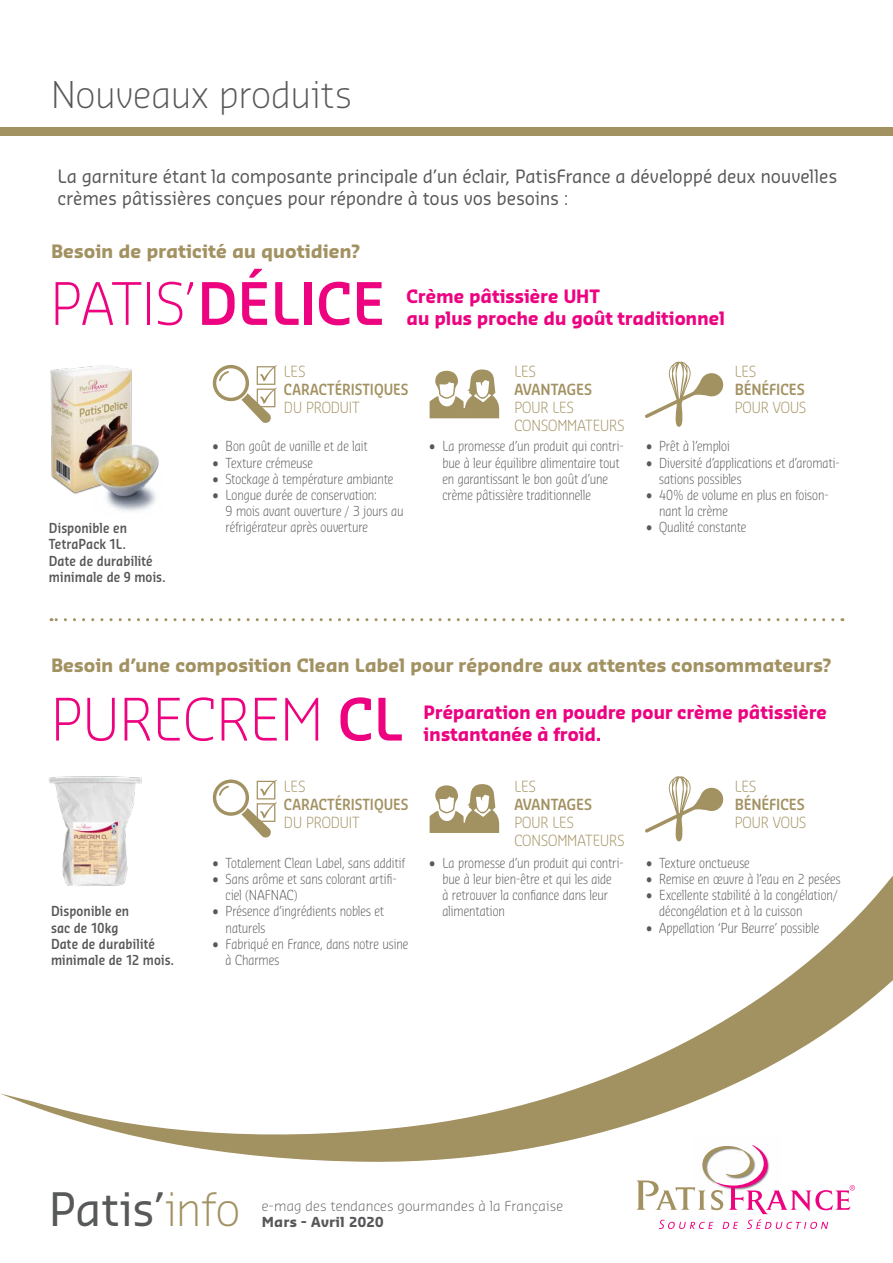
<style>
.page{position:relative;width:893px;height:1263px;background:#fff}
.page>*{position:absolute;margin:0;border:0;box-sizing:border-box;transform-origin:0 0}
.t1{font:300 57px "Sansa Pro";color:#ed0280;scale:.96 1}
.t2{font:45px "Sansa Std";letter-spacing:-.02em;color:#57585a}
.t3{font:300 36px "Sansa Std";color:#57585a}
.t4{font:18px/21.6px "Sansa Pro";letter-spacing:-.005em;color:#57585a}
.t5{font:700 18px/21.6px "Sansa Pro";letter-spacing:-.005em;color:#ed0280;scale:.96 1}
.t6{font:700 18px "Sansa Pro";letter-spacing:-.005em;color:#a29161}
.t7{font:300 15px/18px "Sansa Con Std";letter-spacing:-.005em;color:#a29161}
.t8{font:600 15px/18px "Sansa Con Std";color:#a29161;scale:.96 1}
.t9{font:300 13.5px/16.2px "Sansa Con Std";color:#57585a}
.t10{font:600 13.5px/16.2px "Sansa Con Std";letter-spacing:.01em;color:#57585a}
.t11{font:300 13.5px "Sansa Std";letter-spacing:.01em;color:#57585a}
.t12{font:300 13.5px "Sansa Con Std";color:#57585a;scale:.96 1}
.t13{font:700 13.5px "Sansa Std";letter-spacing:.02em;color:#57585a}
.s1{font-weight:600}
.s2{font-weight:300}
.s3{font-weight:300;color:#a29161}
</style>
<div class="page">
<svg style="left:636px;top:1163px;width:219px;height:66px"></svg>
<svg style="left:0;top:876px;width:893px;height:287px"></svg>
<svg style="left:51px;top:618px;width:782px;height:3px"></svg>
<svg style="left:645px;top:361px;width:79px;height:66px"></svg>
<svg style="left:430px;top:369px;width:69px;height:49px"></svg>
<svg style="left:213px;top:365px;width:64px;height:58px"></svg>
<div style="left:0;top:128px;width:893px;height:8px;background:#a29161"></div>
<svg style="left:645px;top:776px;width:79px;height:65px"></svg>
<svg style="left:430px;top:784px;width:69px;height:49px"></svg>
<svg style="left:213px;top:779px;width:64px;height:59px"></svg>
<img style="left:50px;top:365px;width:82px;height:129px">
<img style="left:82px;top:430px;width:77px;height:81px">
<img style="left:47px;top:776px;width:98px;height:112px">
<p class="t3" style="left:51px;top:71px;width:303px">Nouveaux produits</p>
<p class="t4" style="left:58px;top:165px;width:781px">La garniture étant la composante principale d’un éclair, PatisFrance a développé deux nouvelles crèmes pâtissières conçues pour répondre à tous vos besoins :</p>
<p class="t6" style="left:51px;top:240px;width:311px">Besoin de praticité au quotidien?</p>
<p class="t1" style="left:50px;top:266px;width:350px">PATIS’<span class="s1">DÉLICE</span></p>
<p class="t5" style="left:407px;top:285px;width:333px">Crème pâtissière UHT<br>au plus proche du goût traditionnel</p>
<p class="t10" style="left:49px;top:519px;width:80px">Disponible en<br>TetraPack 1L.</p>
<p class="t10" style="left:49px;top:552px;width:119px">Date de durabilité minimale de 9 mois.</p>
<p class="t8" style="left:284px;top:362px;width:131px"><span class="s2">LES<br></span>CARACTÉRISTIQUES</p>
<p class="t7" style="left:284px;top:398px;width:77px">DU PRODUIT</p>
<p class="t9" style="left:213px;top:438px;width:156px">• Bon goût de vanille et de lait</p>
<p class="t9" style="left:213px;top:454px;width:102px">• Texture crémeuse</p>
<p class="t9" style="left:213px;top:470px;width:182px">• Stockage à température ambiante</p>
<p class="t9" style="left:226px;top:486px;width:179px;text-indent:-13px">• Longue durée de conservation:<br>9 mois avant ouverture / 3 jours au réfrigérateur après ouverture</p>
<p class="t7" style="left:514px;top:362px;width:111px">LES<br><span class="s1">AVANTAGES<br></span>POUR LES<br>CONSOMMATEURS</p>
<p class="t7" style="left:735px;top:362px;width:73px">LES<br><span class="s1">BÉNÉFICES<br></span>POUR VOUS</p>
<p class="t9" style="left:442px;top:438px;width:183px;text-indent:-13px">• La promesse d’un produit qui contri&shy;bue à leur équilibre alimentaire tout en garantissant le bon goût d’une crème pâtissière traditionnelle</p>
<p class="t9" style="left:646px;top:438px;width:85px">• Prêt à l’emploi</p>
<p class="t9" style="left:659px;top:454px;width:182px;text-indent:-13px">• Diversité d’applications et d’aromati&shy;sations possibles</p>
<p class="t9" style="left:659px;top:486px;width:171px;text-indent:-13px">• 40% de volume en plus en foison&shy;nant la crème</p>
<p class="t9" style="left:646px;top:519px;width:102px">• Qualité constante</p>
<p class="t6" style="left:51px;top:653px;width:782px">Besoin d’une composition Clean Label pour répondre aux attentes consommateurs?</p>
<p class="t1" style="left:51px;top:682px;width:368px">PURECREM <span class="s1">CL</span></p>
<p class="t10" style="left:51px;top:903px;width:80px">Disponible en sac de 10kg</p>
<p class="t10" style="left:51px;top:935px;width:125px">Date de durabilité minimale de 12 mois.</p>
<p class="t8" style="left:284px;top:776px;width:131px"><span class="s2">LES<br></span>CARACTÉRISTIQUES</p>
<p class="t7" style="left:284px;top:812px;width:77px">DU PRODUIT</p>
<p class="t9" style="left:213px;top:854px;width:193px">• Totalement Clean Label, sans additif</p>
<p class="t9" style="left:226px;top:870px;width:173px;text-indent:-13px">• Sans arôme et sans colorant artifi&shy;ciel (NAFNAC)</p>
<p class="t9" style="left:226px;top:903px;width:160px;text-indent:-13px">• Présence d’ingrédients nobles et naturels</p>
<p class="t9" style="left:226px;top:935px;width:184px;text-indent:-13px">• Fabriqué en France, dans notre usine à Charmes</p>
<p class="t5" style="left:424px;top:701px;width:422px">Préparation en poudre pour crème pâtissière instantanée à froid.</p>
<p class="t7" style="left:514px;top:776px;width:111px">LES<br><span class="s1">AVANTAGES<br></span>POUR LES<br>CONSOMMATEURS</p>
<p class="t7" style="left:735px;top:776px;width:73px">LES<br><span class="s1">BÉNÉFICES<br></span>POUR VOUS</p>
<p class="t9" style="left:442px;top:854px;width:183px;text-indent:-13px">• La promesse d’un produit qui contri&shy;bue à leur bien-être et qui les aide<br>à retrouver la confiance dans leur alimentation</p>
<p class="t9" style="left:646px;top:854px;width:105px">• Texture onctueuse</p>
<p class="t12" style="left:646px;top:870px;width:204px">• Remise en œuvre à l’eau en 2 pesées</p>
<p class="t9" style="left:659px;top:886px;width:180px;text-indent:-13px">• Excellente stabilité à la congélation/ décongélation et à la cuisson</p>
<p class="t9" style="left:646px;top:919px;width:174px">• Appellation ‘Pur Beurre’ possible</p>
<p class="t2" style="left:49px;top:1180px;width:193px">Patis’<span class="s3">info</span></p>
<p class="t11" style="left:262px;top:1197px;width:303px">e-mag des tendances gourmandes à la Française</p>
<p class="t13" style="left:262px;top:1213px;width:123px">Mars - Avril 2020</p>
</div>
